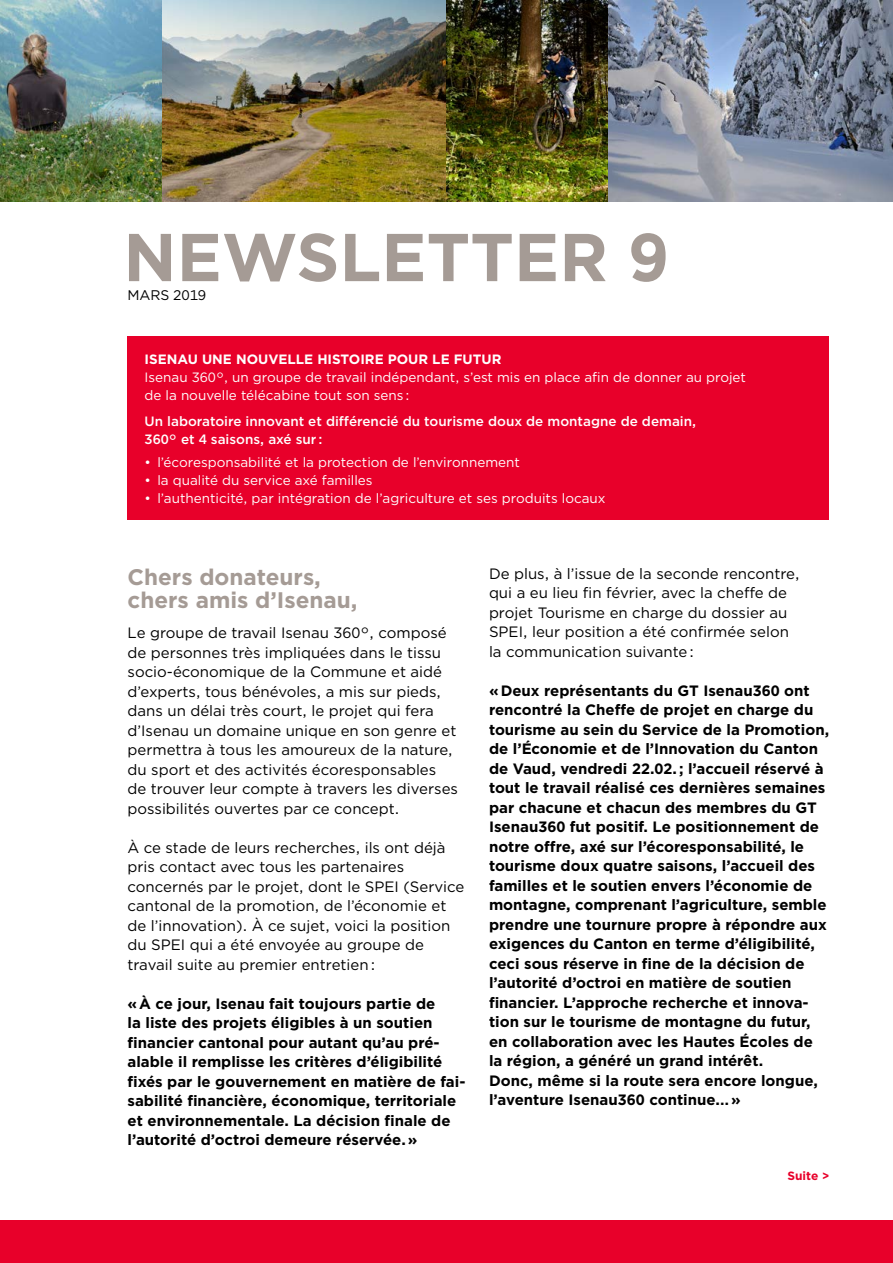
<style>
.page{position:relative;width:893px;height:1263px;background:#fff}
.page>*{position:absolute;margin:0;border:0;box-sizing:border-box;transform-origin:0 0}
.t1{font:700 67.5px "Gotham";color:#a59b95}
.t2{font:700 22.5px/23.7px "Gotham";color:#a59b95}
.t3{font:700 15px/19.5px "Gotham";color:#000}
.t4{font:15px/19.5px "Gotham";color:#000}
.t5{font:13.95px "Gotham";letter-spacing:-.01em;color:#000}
.t6{font:13.5px/18px "Gotham";color:#fff}
.t7{font:500 13.5px/18px "Gotham";color:#fff}
.t8{font:700 13.5px "Gotham";color:#fff}
.t9{font:700 12px "Gotham";color:#e8002a}
</style>
<div class="page">
<div style="left:128px;top:336px;width:701px;height:183px;background:#e8002a"></div>
<img style="left:0;top:0;width:893px;height:202px">
<div style="left:0;top:1220px;width:893px;height:43px;background:#e8002a"></div>
<h1 class="t1" style="left:123px;top:212px;width:547px">NEWSLETTER 9</h1>
<p class="t5" style="left:128px;top:286px;width:80px">MARS 2019</p>
<p class="t8" style="left:145px;top:350px;width:358px">ISENAU UNE NOUVELLE HISTOIRE POUR LE FUTUR</p>
<p class="t6" style="left:145px;top:368px;width:603px">Isenau 360°, un groupe de travail indépendant, s’est mis en place afin de donner au projet de la nouvelle télécabine tout son sens :</p>
<p class="t7" style="left:145px;top:412px;width:553px">Un laboratoire innovant et différencié du tourisme doux de montagne de demain,<br>360° et 4 saisons, axé sur :</p>
<p class="t6" style="left:145px;top:452px;width:377px">• l’écoresponsabilité et la protection de l’environnement</p>
<p class="t6" style="left:145px;top:470px;width:230px">• la qualité du service axé familles</p>
<p class="t6" style="left:145px;top:488px;width:463px">• l’authenticité, par intégration de l’agriculture et ses produits locaux</p>
<h2 class="t2" style="left:128px;top:565px;width:232px">Chers donateurs, chers amis d’Isenau,</h2>
<p class="t4" style="left:128px;top:623px;width:332px">Le groupe de travail Isenau 360°, composé de personnes très impliquées dans le tissu socio-économique de la Commune et aidé d’experts, tous bénévoles, a mis sur pieds, dans un délai très court, le projet qui fera d’Isenau un domaine unique en son genre et permettra à tous les amoureux de la nature, du sport et des activités écoresponsables de trouver leur compte à travers les diverses possibilités ouvertes par ce concept.</p>
<p class="t4" style="left:128px;top:837px;width:338px">À ce stade de leurs recherches, ils ont déjà pris contact avec tous les partenaires concernés par le projet, dont le SPEI (Service cantonal de la promotion, de l’économie et de l’innovation). À ce sujet, voici la position du SPEI qui a été envoyée au groupe de travail suite au premier entretien :</p>
<p class="t3" style="left:128px;top:994px;width:339px">« À ce jour, Isenau fait toujours partie de<br>la liste des projets éligibles à un soutien financier cantonal pour autant qu’au pré&shy;alable il remplisse les critères d’éligibilité fixés par le gouvernement en matière de fai&shy;sabilité financière, économique, territoriale et environnementale. La décision finale de l’autorité d’octroi demeure réservée. »</p>
<p class="t4" style="left:489px;top:563px;width:312px">De plus, à l’issue de la seconde rencontre, qui a eu lieu fin février, avec la cheffe de projet Tourisme en charge du dossier au SPEI, leur position a été confirmée selon la communication suivante :</p>
<p class="t3" style="left:489px;top:680px;width:342px">« Deux représentants du GT Isenau360 ont rencontré la Cheffe de projet en charge du tourisme au sein du Service de la Promotion, de l’Économie et de l’Innovation du Canton de Vaud, vendredi 22.02. ; l’accueil réservé à tout le travail réalisé ces dernières semaines par chacune et chacun des membres du GT Isenau360 fut positif. Le positionnement de notre offre, axé sur l’écoresponsabilité, le tourisme doux quatre saisons, l’accueil des familles et le soutien envers l’économie de montagne, comprenant l’agriculture, semble prendre une tournure propre à répondre aux exigences du Canton en terme d’éligibilité, ceci sous réserve in fine de la décision de l’autorité d’octroi en matière de soutien financier. L’approche recherche et innova&shy;tion sur le tourisme de montagne du futur, en collaboration avec les Hautes Écoles de la région, a généré un grand intérêt.<br>Donc, même si la route sera encore longue, l’aventure Isenau360 continue.… »</p>
<p class="t9" style="left:787px;top:1167px;width:43px">Suite &gt;</p>
</div>
